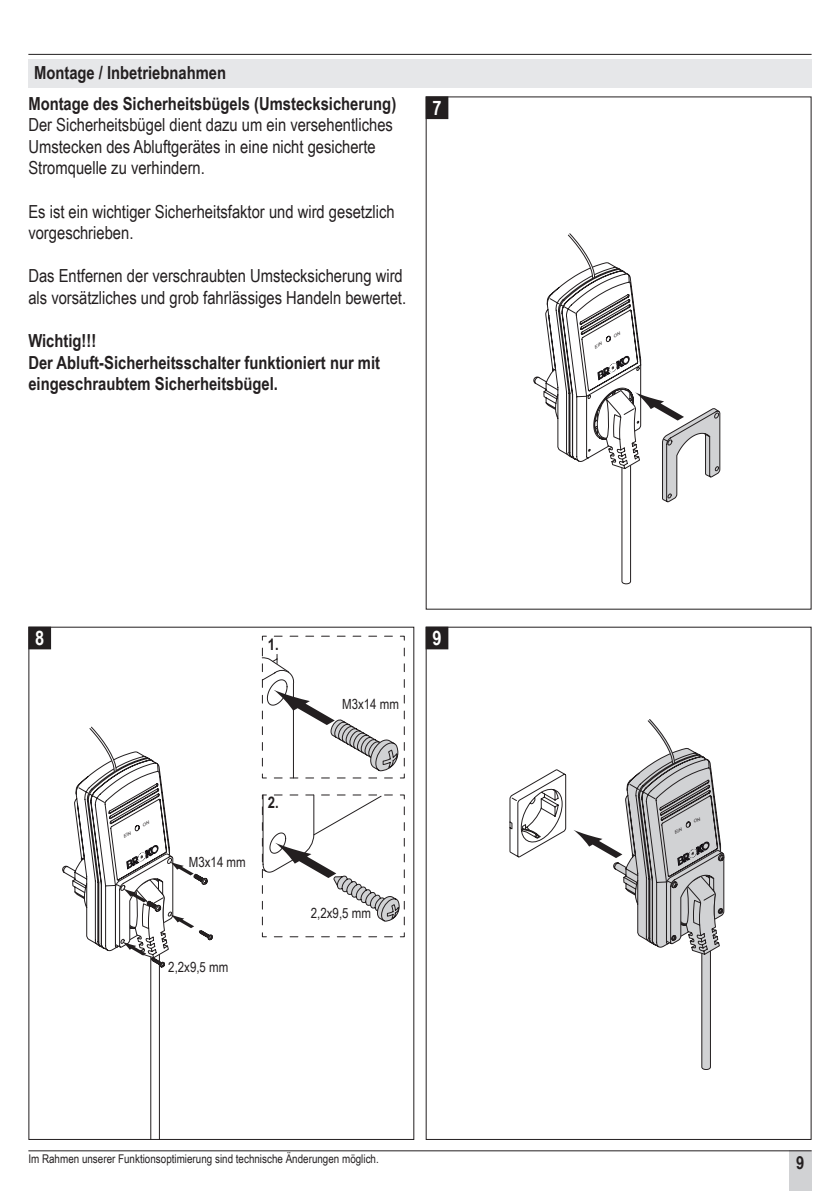
<style>
.page{position:relative;width:840px;height:1191px;background:#fff}
.page>*{position:absolute;margin:0;border:0;box-sizing:border-box;transform-origin:0 0}
.t1{font:700 20px "Arial Narrow";color:#fff}
.t2{font:18px/21.6px "Arial Narrow";color:#231f20}
.t3{font:700 18px/21.6px "Arial Narrow";color:#231f20}
.t4{font:700 16px "Arial Narrow";color:#231f20}
.t5{font:14px "Arial Narrow";color:#231f20}
.t6{font:12px "Arial Narrow";color:#231f20}
</style>
<div class="page">
<div style="left:788px;top:1150px;width:23px;height:41px;background:#d1d2d4"></div>
<hr style="left:28px;top:54px;width:783px;height:1px;background:#231f20">
<hr style="left:28px;top:1150px;width:783px;height:1px;background:#231f20">
<div style="left:28px;top:60px;width:783px;height:28px;background:#e6e7e9"></div>
<div style="left:426px;top:97px;width:21px;height:22px;background:#231f20"></div>
<div style="left:425px;top:96px;width:23px;height:23px;border:1px solid #231f20"></div>
<svg style="left:261px;top:635px;width:144px;height:144px"></svg>
<svg style="left:261px;top:794px;width:144px;height:143px"></svg>
<svg style="left:509px;top:769px;width:57px;height:88px"></svg>
<div style="left:426px;top:627px;width:21px;height:22px;background:#231f20"></div>
<div style="left:425px;top:626px;width:23px;height:23px;border:1px solid #231f20"></div>
<div style="left:29px;top:627px;width:22px;height:22px;background:#231f20"></div>
<div style="left:28px;top:626px;width:23px;height:23px;border:1px solid #231f20"></div>
<svg style="left:533px;top:233px;width:186px;height:351px"></svg>
<svg style="left:62px;top:726px;width:151px;height:413px"></svg>
<svg style="left:574px;top:719px;width:149px;height:350px"></svg>
<p class="t3" style="left:34px;top:61px;width:193px">Montage / Inbetriebnahmen</p>
<p class="t3" style="left:28px;top:91px;width:369px">Montage des Sicherheitsbügels (Umstecksicherung)</p>
<p class="t1" style="left:432px;top:93px;width:11px">7</p>
<p class="t2" style="left:28px;top:113px;width:366px">Der Sicherheitsbügel dient dazu um ein versehentliches<br>Umstecken des Abluftgerätes in eine nicht gesicherte<br>Stromquelle zu verhindern.</p>
<p class="t2" style="left:28px;top:200px;width:367px">Es ist ein wichtiger Sicherheitsfaktor und wird gesetzlich vorgeschrieben.</p>
<p class="t2" style="left:28px;top:264px;width:379px">Das Entfernen der verschraubten Umstecksicherung wird als vorsätzliches und grob fahrlässiges Handeln bewertet.</p>
<p class="t3" style="left:28px;top:329px;width:353px">Wichtig!!!<br>Der Abluft-Sicherheitsschalter funktioniert nur mit eingeschraubtem Sicherheitsbügel.</p>
<p class="t1" style="left:35px;top:623px;width:11px">8</p>
<p class="t1" style="left:432px;top:623px;width:11px">9</p>
<p class="t4" style="left:268px;top:632px;width:12px">1.</p>
<p class="t5" style="left:342px;top:694px;width:58px">M3x14 mm</p>
<p class="t5" style="left:189px;top:851px;width:58px">M3x14 mm</p>
<p class="t4" style="left:268px;top:790px;width:12px">2.</p>
<p class="t5" style="left:168px;top:957px;width:61px">2,2x9,5 mm</p>
<p class="t5" style="left:311px;top:903px;width:61px">2,2x9,5 mm</p>
<p class="t6" style="left:28px;top:1150px;width:352px">Im Rahmen unserer Funktionsoptimierung sind technische Änderungen möglich.</p>
<p class="t3" style="left:795px;top:1151px;width:10px">9</p>
</div>
